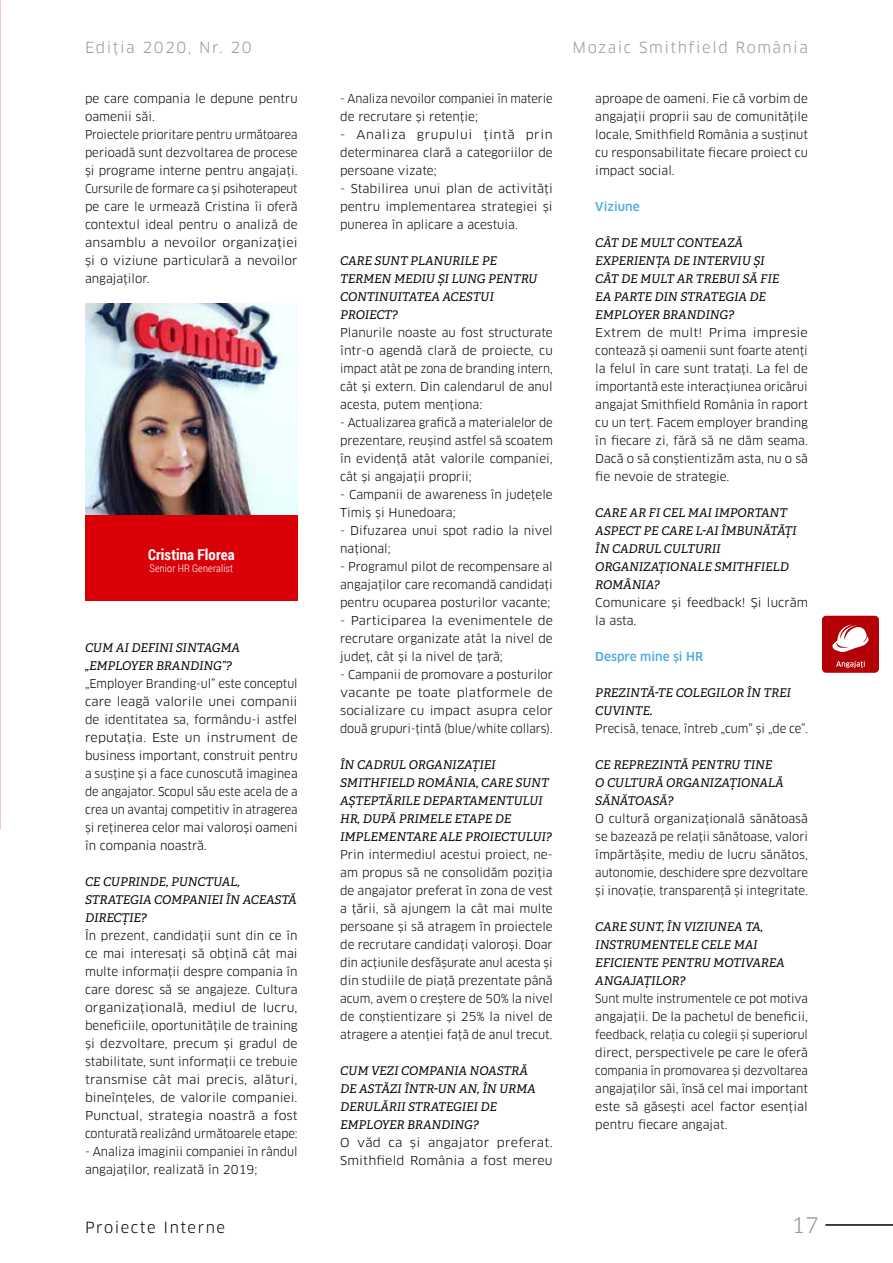
<style>
.page{position:relative;width:893px;height:1263px;background:#fff}
.page>*{position:absolute;margin:0;border:0;box-sizing:border-box;transform-origin:0 0}
.t1{font:21px "Clan Pro";color:#98989c}
.t2{font:15px "Clan Pro";letter-spacing:.1em;color:#98989c}
.t3{font:15px "Clan Pro";letter-spacing:.1em;color:#000}
.t4{font:700 15px "Roboto Condensed";letter-spacing:.005em;color:#fff}
.t5{font:12px/18px "Clan Pro";color:#000;text-align:justify}
.t6{font:italic 12px/18px "Adelle PE";color:#000}
.t7{font:12px/18px "Clan Pro";color:#000;text-align:justify;scale:.96 1}
.t8{font:12px/18px "Clan Pro";color:#000;text-align:justify;scale:1.07 1}
.t9{font:12px/18px "Clan Pro";color:#000;scale:.95 1}
.t10{font:12px/18px "Clan Pro";color:#000;text-align:justify;scale:1.04 1}
.t11{font:12px/18px "Clan Pro";color:#000;text-align:justify;scale:1.05 1}
.t12{font:500 12px "Clan Pro";color:#4fade2}
.t13{font:300 10.5px "Roboto Condensed";letter-spacing:.015em;color:#fff}
</style>
<div class="page">
<hr style="left:825px;top:1224px;width:68px;height:2px;background:#000">
<img style="left:85px;top:303px;width:213px;height:213px">
<div style="left:85px;top:516px;width:213px;height:85px;background:#d90008"></div>
<div style="left:822px;top:616px;width:57px;height:57px;background:#b40007;border-radius:4px"></div>
<svg style="left:832px;top:624px;width:37px;height:28px"></svg>
<svg style="left:836px;top:661px;width:29px;height:7px"></svg>
<p class="t2" style="left:85px;top:39px;width:168px">Ediția 2020, Nr. 20</p>
<p class="t2" style="left:572px;top:39px;width:237px">Mozaic Smithfield România</p>
<p class="t5" style="left:85px;top:90px;width:214px;text-align:left">pe care compania le depune pentru oamenii săi.<br>Proiectele prioritare pentru următoarea perioadă sunt dezvoltarea de procese și programe interne pentru angajați.<br>Cursurile de formare ca și psihoterapeut pe care le urmează Cristina îi oferă contextul ideal pentru o analiză de ansamblu a nevoilor organizației și o viziune particulară a nevoilor angajaților.</p>
<p class="t4" style="left:148px;top:544px;width:88px">Cristina Florea</p>
<p class="t13" style="left:149px;top:561px;width:85px">Senior HR Generalist</p>
<p class="t6" style="left:85px;top:638px;width:156px">CUM AI DEFINI SINTAGMA „EMPLOYER BRANDING”?</p>
<p class="t7" style="left:85px;top:675px;width:223px">„Employer Branding-ul” este conceptul care leagă valorile unei companii de identitatea sa, formându-i astfel reputația. Este un instrument de business important, construit pentru a susține și a face cunoscută imaginea de angajator. Scopul său este acela de a crea un avantaj competitiv în atragerea și reținerea celor mai valoroși oameni în compania noastră.</p>
<p class="t6" style="left:85px;top:872px;width:213px">CE CUPRINDE, PUNCTUAL,<br>STRATEGIA COMPANIEI ÎN ACEASTĂ<br>DIRECȚIE?</p>
<p class="t5" style="left:85px;top:927px;width:214px">În prezent, candidații sunt din ce în ce mai interesați să obțină cât mai multe informații despre compania în care doresc să se angajeze. Cultura organizațională, mediul de lucru, beneficiile, oportunitățile de training și dezvoltare, precum și gradul de stabilitate, sunt informații ce trebuie transmise cât mai precis, alături, bineînțeles, de valorile companiei.<br>Punctual, strategia noastră a fost conturată realizând următoarele etape:</p>
<p class="t5" style="left:85px;top:1143px;width:214px">- Analiza imaginii companiei în rândul angajaților, realizată în 2019;</p>
<p class="t9" style="left:340px;top:90px;width:225px">- Analiza nevoilor companiei în materie de recrutare și retenție;</p>
<p class="t8" style="left:340px;top:126px;width:200px">- Analiza grupului țintă prin determinarea clară a categoriilor de persoane vizate;</p>
<p class="t10" style="left:340px;top:180px;width:206px">- Stabilirea unui plan de activități pentru implementarea strategiei și punerea în aplicare a acestuia.</p>
<p class="t6" style="left:340px;top:251px;width:199px">CARE SUNT PLANURILE PE<br>TERMEN MEDIU ȘI LUNG PENTRU<br>CONTINUITATEA ACESTUI<br>PROIECT?</p>
<p class="t5" style="left:340px;top:324px;width:214px">Planurile noaste au fost structurate într-o agendă clară de proiecte, cu impact atât pe zona de branding intern, cât și extern. Din calendarul de anul acesta, putem menționa:</p>
<p class="t7" style="left:340px;top:414px;width:223px">- Actualizarea grafică a materialelor de prezentare, reușind astfel să scoatem în evidență atât valorile companiei, cât și angajații proprii;</p>
<p class="t5" style="left:340px;top:486px;width:214px">- Campanii de awareness în județele<br>Timiș și Hunedoara;</p>
<p class="t5" style="left:340px;top:522px;width:214px">- Difuzarea unui spot radio la nivel național;</p>
<p class="t5" style="left:340px;top:558px;width:214px">- Programul pilot de recompensare al angajaților care recomandă candidați pentru ocuparea posturilor vacante;</p>
<p class="t11" style="left:340px;top:612px;width:204px">- Participarea la evenimentele de recrutare organizate atât la nivel de județ, cât și la nivel de țară;</p>
<p class="t5" style="left:340px;top:666px;width:214px">- Campanii de promovare a posturilor vacante pe toate platformele de socializare cu impact asupra celor două grupuri-țintă (blue/white collars).</p>
<p class="t6" style="left:340px;top:755px;width:213px">ÎN CADRUL ORGANIZAȚIEI<br>SMITHFIELD ROMÂNIA, CARE SUNT<br>AȘTEPTĂRILE DEPARTAMENTULUI<br>HR, DUPĂ PRIMELE ETAPE DE<br>IMPLEMENTARE ALE PROIECTULUI?</p>
<p class="t5" style="left:340px;top:846px;width:214px">Prin intermediul acestui proiect, ne&shy;am propus să ne consolidăm poziția de angajator preferat în zona de vest a țării, să ajungem la cât mai multe persoane și să atragem în proiectele de recrutare candidați valoroși. Doar din acțiunile desfășurate anul acesta și din studiile de piață prezentate până acum, avem o creștere de 50% la nivel de conștientizare și 25% la nivel de atragere a atenției față de anul trecut.</p>
<p class="t6" style="left:340px;top:1061px;width:197px">CUM VEZI COMPANIA NOASTRĂ<br>DE ASTĂZI ÎNTR-UN AN, ÎN URMA<br>DERULĂRII STRATEGIEI DE<br>EMPLOYER BRANDING?</p>
<p class="t8" style="left:340px;top:1134px;width:200px">O văd ca și angajator preferat.<br>Smithfield România a fost mereu</p>
<p class="t5" style="left:595px;top:90px;width:214px">aproape de oameni. Fie că vorbim de angajații proprii sau de comunitățile locale, Smithfield România a susținut cu responsabilitate fiecare proiect cu impact social.</p>
<p class="t12" style="left:595px;top:200px;width:46px">Viziune</p>
<p class="t6" style="left:595px;top:233px;width:185px">CÂT DE MULT CONTEAZĂ<br>EXPERIENȚA DE INTERVIU ȘI<br>CÂT DE MULT AR TREBUI SĂ FIE<br>EA PARTE DIN STRATEGIA DE<br>EMPLOYER BRANDING?</p>
<p class="t8" style="left:595px;top:324px;width:200px">Extrem de mult! Prima impresie contează și oamenii sunt foarte atenți la felul în care sunt tratați. La fel de importantă este interacțiunea oricărui angajat Smithfield România în raport cu un terț. Facem employer branding în fiecare zi, fără să ne dăm seama.<br>Dacă o să conștientizăm asta, nu o să fie nevoie de strategie.</p>
<p class="t6" style="left:595px;top:503px;width:203px">CARE AR FI CEL MAI IMPORTANT<br>ASPECT PE CARE L-AI ÎMBUNĂTĂȚI<br>ÎN CADRUL CULTURII<br>ORGANIZAȚIONALE SMITHFIELD<br>ROMÂNIA?</p>
<p class="t5" style="left:595px;top:594px;width:214px">Comunicare și feedback! Și lucrăm la asta.</p>
<p class="t12" style="left:595px;top:650px;width:109px">Despre mine și HR</p>
<p class="t6" style="left:595px;top:683px;width:197px">PREZINTĂ-TE COLEGILOR ÎN TREI<br>CUVINTE.</p>
<p class="t5" style="left:595px;top:720px;width:214px">Precisă, tenace, întreb „cum” și „de ce”.</p>
<p class="t6" style="left:595px;top:755px;width:190px">CE REPREZINTĂ PENTRU TINE<br>O CULTURĂ ORGANIZAȚIONALĂ<br>SĂNĂTOASĂ?</p>
<p class="t5" style="left:595px;top:810px;width:214px">O cultură organizațională sănătoasă se bazează pe relații sănătoase, valori împărtășite, mediu de lucru sănătos, autonomie, deschidere spre dezvoltare și inovație, transparență și integritate.</p>
<p class="t6" style="left:595px;top:917px;width:191px">CARE SUNT, ÎN VIZIUNEA TA,<br>INSTRUMENTELE CELE MAI<br>EFICIENTE PENTRU MOTIVAREA<br>ANGAJAȚILOR?</p>
<p class="t9" style="left:595px;top:990px;width:225px;text-align:justify">Sunt multe instrumentele ce pot motiva angajații. De la pachetul de beneficii, feedback, relația cu colegii și superiorul direct, perspectivele pe care le oferă compania în promovarea și dezvoltarea angajaților săi, însă cel mai important este să găsești acel factor esențial pentru fiecare angajat.</p>
<p class="t3" style="left:85px;top:1219px;width:142px">Proiecte Interne</p>
<h1 class="t1" style="left:791px;top:1213px;width:29px">17</h1>
</div>
